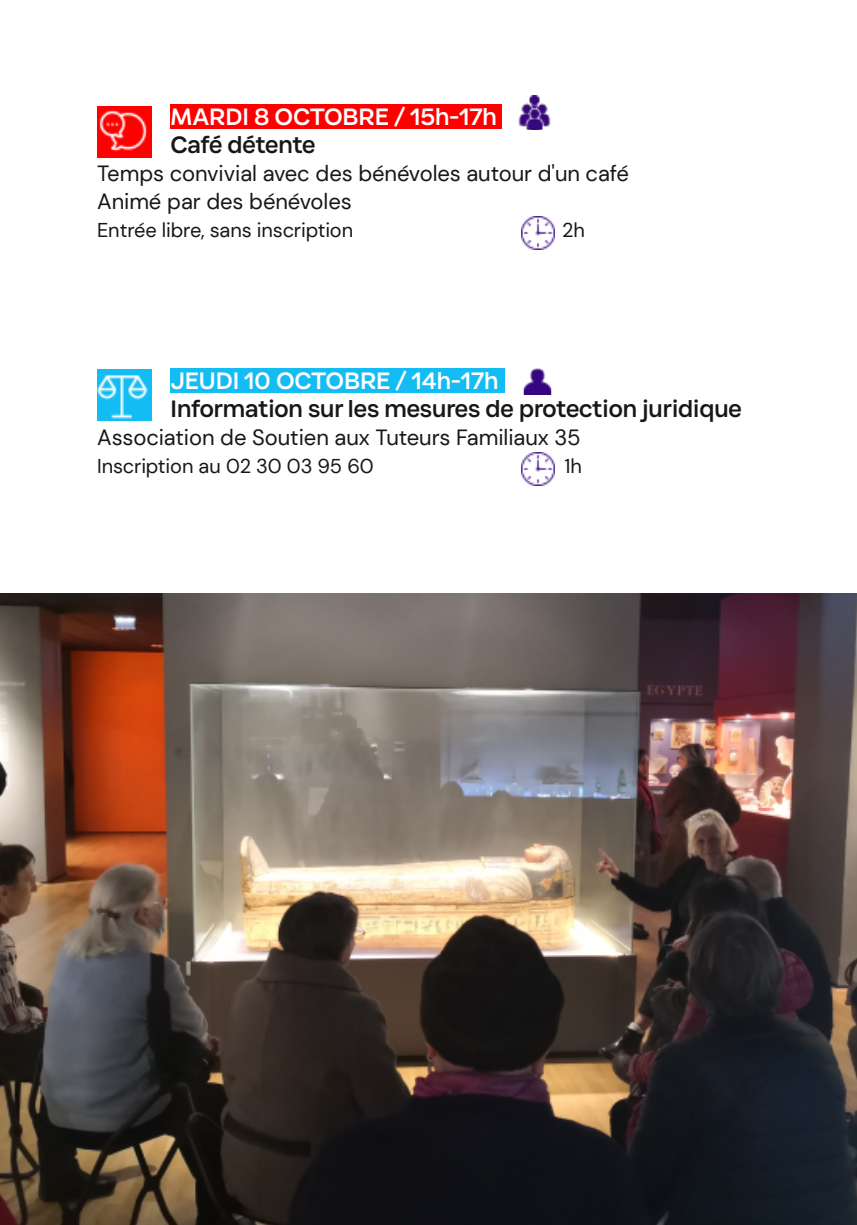
<style>
.page{position:relative;width:857px;height:1225px;background:#fff}
.page>*{position:absolute;margin:0;border:0;box-sizing:border-box;transform-origin:0 0}
.t1{font:22px/28px "DM Sans";letter-spacing:-.005em;color:#181715}
.t2{font:500 22px "Condate";letter-spacing:-.005em;color:#181715}
.t3{font:500 22px "Condate";letter-spacing:-.005em;color:#fff}
.t4{font:20px "DM Sans";letter-spacing:-.01em;color:#181715}
</style>
<div class="page">
<img style="left:0;top:593px;width:856px;height:632px">
<div style="left:170px;top:104px;width:331px;height:25px;background:#f00"></div>
<img style="left:518px;top:96px;width:33px;height:34px">
<img style="left:521px;top:216px;width:33px;height:33px">
<div style="left:97px;top:106px;width:54px;height:52px;background:#f00"></div>
<img style="left:99px;top:109px;width:49px;height:43px">
<div style="left:170px;top:368px;width:335px;height:24px;background:#13bcf3"></div>
<img style="left:521px;top:452px;width:33px;height:33px">
<img style="left:523px;top:368px;width:28px;height:27px">
<div style="left:97px;top:369px;width:55px;height:52px;background:#13bcf3"></div>
<img style="left:97px;top:375px;width:51px;height:44px">
<p class="t3" style="left:170px;top:108px;width:327px">MARDI 8 OCTOBRE / 15h-17h</p>
<p class="t2" style="left:170px;top:136px;width:146px">Café détente</p>
<p class="t1" style="left:97px;top:160px;width:533px">Temps convivial avec des bénévoles autour d'un café<br>Animé par des bénévoles</p>
<p class="t4" style="left:97px;top:217px;width:257px">Entrée libre, sans inscription</p>
<p class="t4" style="left:562px;top:217px;width:24px">2h</p>
<p class="t3" style="left:171px;top:372px;width:329px">JEUDI 10 OCTOBRE / 14h-17h</p>
<p class="t1" style="left:97px;top:424px;width:485px">Association de Soutien aux Tuteurs Familiaux 35</p>
<p class="t4" style="left:97px;top:453px;width:278px">Inscription au 02 30 03 95 60</p>
<p class="t4" style="left:564px;top:453px;width:19px">1h</p>
<p class="t2" style="left:170px;top:400px;width:572px">Information sur les mesures de protection juridique</p>
</div>
